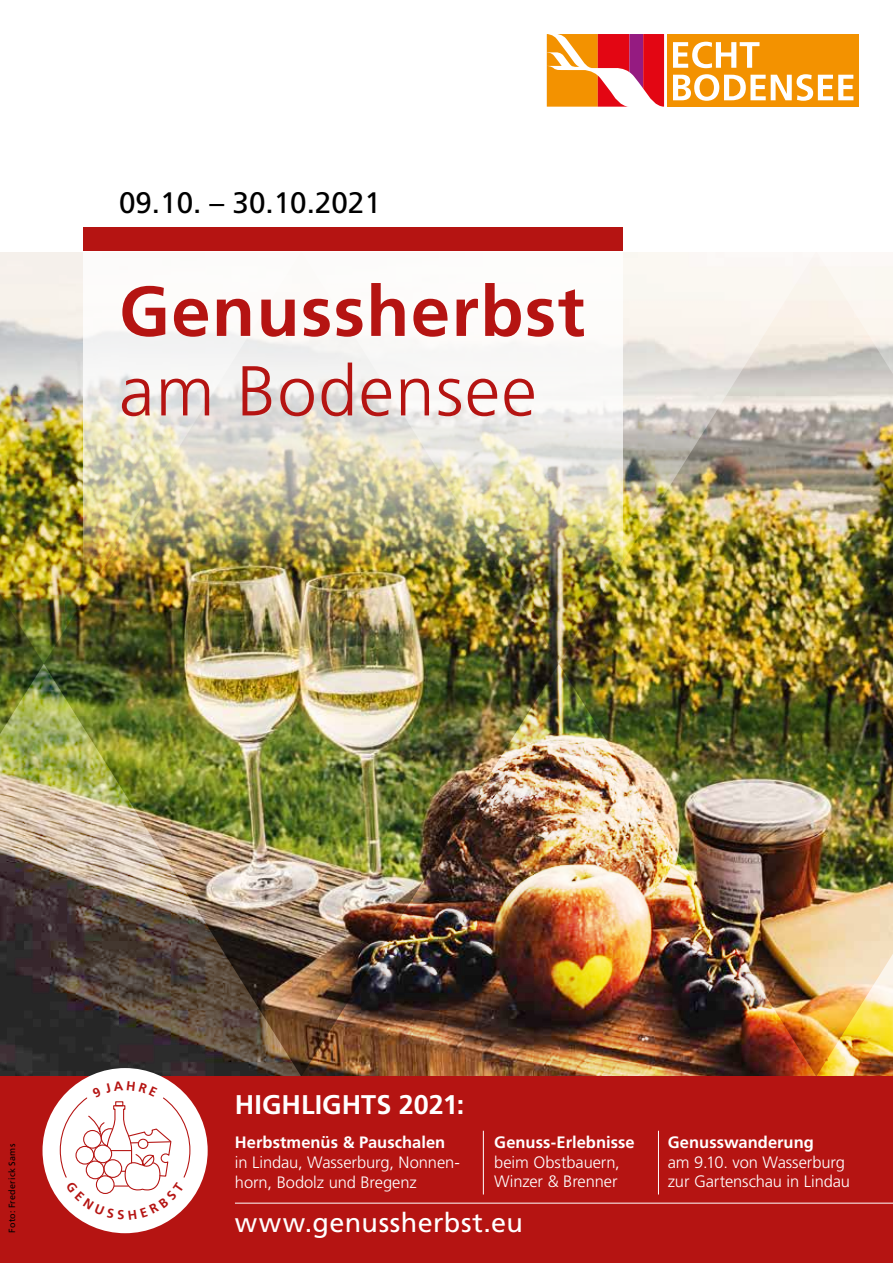
<style>
.page{position:relative;width:893px;height:1263px;background:#fff}
.page>*{position:absolute;margin:0;border:0;box-sizing:border-box;transform-origin:0 0}
.t1{font:700 70.5px "Frutiger";letter-spacing:.02em;color:#b51412}
.t2{font:300 70.5px "Frutiger";letter-spacing:.02em;color:#b51412}
.t3{font:29.55px "Frutiger LT Com";color:#000}
.t4{font:27px "Frutiger";letter-spacing:.015em;color:#fff}
.t5{font:700 27px "Frutiger";color:#fff}
.t6{font:300 16.5px/19.8px "Frutiger";letter-spacing:-.005em;color:#fff}
.t7{font:700 16.5px "Frutiger";letter-spacing:.005em;color:#fff}
.t8{font:9px "Frutiger LT Com";letter-spacing:.02em;color:#000}
</style>
<div class="page">
<img style="left:0;top:252px;width:301px;height:412px">
<img style="left:301px;top:252px;width:515px;height:412px">
<img style="left:816px;top:252px;width:77px;height:412px">
<img style="left:0;top:664px;width:301px;height:412px">
<img style="left:301px;top:664px;width:515px;height:412px">
<img style="left:816px;top:664px;width:77px;height:412px">
<svg style="left:547px;top:34px;width:117px;height:73px"></svg>
<div style="left:667px;top:34px;width:192px;height:73px;background:#f39200"></div>
<svg style="left:673px;top:42px;width:86px;height:26px"></svg>
<svg style="left:673px;top:74px;width:180px;height:27px"></svg>
<img style="left:83px;top:252px;width:540px;height:316px">
<div style="left:83px;top:227px;width:540px;height:24px;background:#b51412"></div>
<div style="left:0;top:1076px;width:893px;height:187px;background:#b51412"></div>
<hr style="left:483px;top:1131px;width:1px;height:63px;background:#fff">
<hr style="left:658px;top:1131px;width:1px;height:63px;background:#fff">
<hr style="left:235px;top:1203px;width:658px;height:1px;background:#fff">
<div style="left:43px;top:1068px;width:165px;height:165px;background:#fff;border-radius:50%"></div>
<svg style="left:59px;top:1081px;width:132px;height:139px"></svg>
<h2 class="t3" style="left:119px;top:186px;width:263px">09.10. – 30.10.2021</h2>
<h1 class="t1" style="left:119px;top:270px;width:467px">Genussherbst</h1>
<h1 class="t2" style="left:119px;top:351px;width:419px">am Bodensee</h1>
<p class="t8" style="left:7px;top:1233px;width:90px;rotate:-90deg">Foto: Frederick Sams</p>
<h3 class="t5" style="left:235px;top:1089px;width:231px">HIGHLIGHTS 2021:</h3>
<p class="t7" style="left:235px;top:1132px;width:212px">Herbstmenüs &amp; Pauschalen</p>
<p class="t6" style="left:235px;top:1152px;width:227px">in Lindau, Wasserburg, Nonnen&shy;horn, Bodolz und Bregenz</p>
<p class="t7" style="left:494px;top:1132px;width:142px">Genuss-Erlebnisse</p>
<p class="t6" style="left:494px;top:1152px;width:127px">beim Obstbauern,</p>
<p class="t6" style="left:494px;top:1172px;width:125px">Winzer &amp; Brenner</p>
<h3 class="t4" style="left:235px;top:1207px;width:290px">www.genussherbst.eu</h3>
<p class="t7" style="left:668px;top:1132px;width:148px">Genusswanderung</p>
<p class="t6" style="left:668px;top:1152px;width:184px">am 9.10. von Wasserburg zur Gartenschau in Lindau</p>
</div>
